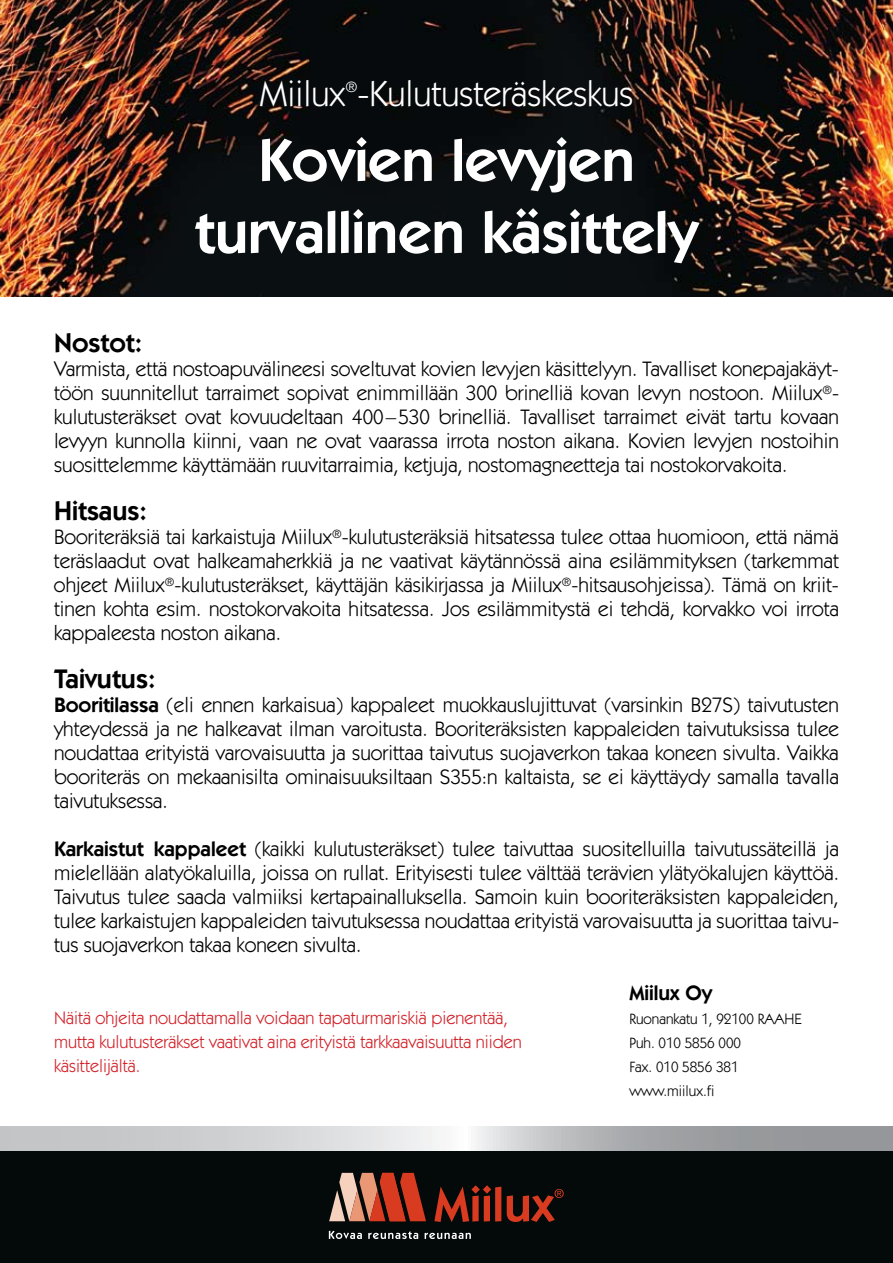
<style>
.page{position:relative;width:893px;height:1263px;background:#fff}
.page>*{position:absolute;margin:0;border:0;box-sizing:border-box;transform-origin:0 0}
.t1{font:600 60px/72px "Itc Kabel";color:#fff;text-align:center}
.t2{font:36px "Itc Kabel";color:#fff}
.t3{font:600 27px "Itc Kabel";color:#000}
.t4{font:21px/24px "Itc Kabel";color:#000;text-align:justify}
.t5{font:600 21px "Itc Kabel";color:#000}
.t6{font:18px/24px "Itc Kabel";color:#d2232a}
.t7{font:15px/24px "Itc Kabel";color:#000}
.t8{font:15px "Itc Kabel";color:#fff}
.s1{font-weight:600}
</style>
<div class="page">
<img style="left:0;top:0;width:893px;height:296px">
<div style="left:0;top:1149px;width:893px;height:114px;background:#04090a"></div>
<svg style="left:0;top:1127px;width:893px;height:23px;background:#c1c2c4"></svg>
<svg style="left:329px;top:1231px;width:33px;height:8px"></svg>
<svg style="left:368px;top:1231px;width:50px;height:8px"></svg>
<svg style="left:425px;top:1233px;width:46px;height:6px"></svg>
<svg style="left:329px;top:1173px;width:97px;height:48px"></svg>
<svg style="left:434px;top:1185px;width:67px;height:37px"></svg>
<svg style="left:507px;top:1189px;width:57px;height:33px"></svg>
<h2 class="t2" style="left:259px;top:72px;width:375px">Miilux -Kulutusteräskeskus</h2>
<p class="t8" style="left:345px;top:78px;width:13px">®</p>
<h1 class="t1" style="left:195px;top:124px;width:505px">Kovien levyjen turvallinen käsittely</h1>
<p class="t3" style="left:54px;top:327px;width:90px">Nostot:</p>
<p class="t4" style="left:54px;top:357px;width:786px">Varmista, että nostoapuvälineesi soveltuvat kovien levyjen käsittelyyn. Tavalliset konepajakäyt&shy;töön suunnitellut tarraimet sopivat enimmillään 300 brinelliä kovan levyn nostoon. Miilux<sup>®</sup>- kulutusteräkset ovat kovuudeltaan 400–530 brinelliä. Tavalliset tarraimet eivät tartu kovaan levyyn kunnolla kiinni, vaan ne ovat vaarassa irrota noston aikana. Kovien levyjen nostoihin suosittelemme käyttämään ruuvitarraimia, ketjuja, nostomagneetteja tai nostokorvakoita.</p>
<p class="t3" style="left:54px;top:495px;width:94px">Hitsaus:</p>
<p class="t4" style="left:54px;top:525px;width:786px">Booriteräksiä tai karkaistuja Miilux<sup>®</sup>-kulutusteräksiä hitsatessa tulee ottaa huomioon, että nämä teräslaadut ovat halkeamaherkkiä ja ne vaativat käytännössä aina esilämmityksen (tarkemmat ohjeet Miilux<sup>®</sup>-kulutusteräkset, käyttäjän käsikirjassa ja Miilux<sup>®</sup>-hitsausohjeissa). Tämä on kriit&shy;tinen kohta esim. nostokorvakoita hitsatessa. Jos esilämmitystä ei tehdä, korvakko voi irrota kappaleesta noston aikana.</p>
<p class="t3" style="left:54px;top:663px;width:103px">Taivutus:</p>
<p class="t4" style="left:54px;top:693px;width:786px"><span class="s1">Booritilassa</span> (eli ennen karkaisua) kappaleet muokkauslujittuvat (varsinkin B27S) taivutusten yhteydessä ja ne halkeavat ilman varoitusta. Booriteräksisten kappaleiden taivutuksissa tulee noudattaa erityistä varovaisuutta ja suorittaa taivutus suojaverkon takaa koneen sivulta. Vaikka booriteräs on mekaanisilta ominaisuuksiltaan S355:n kaltaista, se ei käyttäydy samalla tavalla taivutuksessa.</p>
<p class="t4" style="left:54px;top:837px;width:786px"><span class="s1">Karkaistut kappaleet</span> (kaikki kulutusteräkset) tulee taivuttaa suositelluilla taivutussäteillä ja mielellään alatyökaluilla, joissa on rullat. Erityisesti tulee välttää terävien ylätyökalujen käyttöä.<br>Taivutus tulee saada valmiiksi kertapainalluksella. Samoin kuin booriteräksisten kappaleiden, tulee karkaistujen kappaleiden taivutuksessa noudattaa erityistä varovaisuutta ja suorittaa taivu&shy;tus suojaverkon takaa koneen sivulta.</p>
<p class="t6" style="left:54px;top:1006px;width:469px">Näitä ohjeita noudattamalla voidaan tapaturmariskiä pienentää, mutta kulutusteräkset vaativat aina erityistä tarkkaavaisuutta niiden käsittelijältä.</p>
<p class="t5" style="left:629px;top:980px;width:84px">Miilux Oy</p>
<p class="t7" style="left:629px;top:1007px;width:174px">Ruonankatu 1, 92100 RAAHE<br>Puh. 010 5856 000<br>Fax. 010 5856 381 www.miilux.fi</p>
</div>
